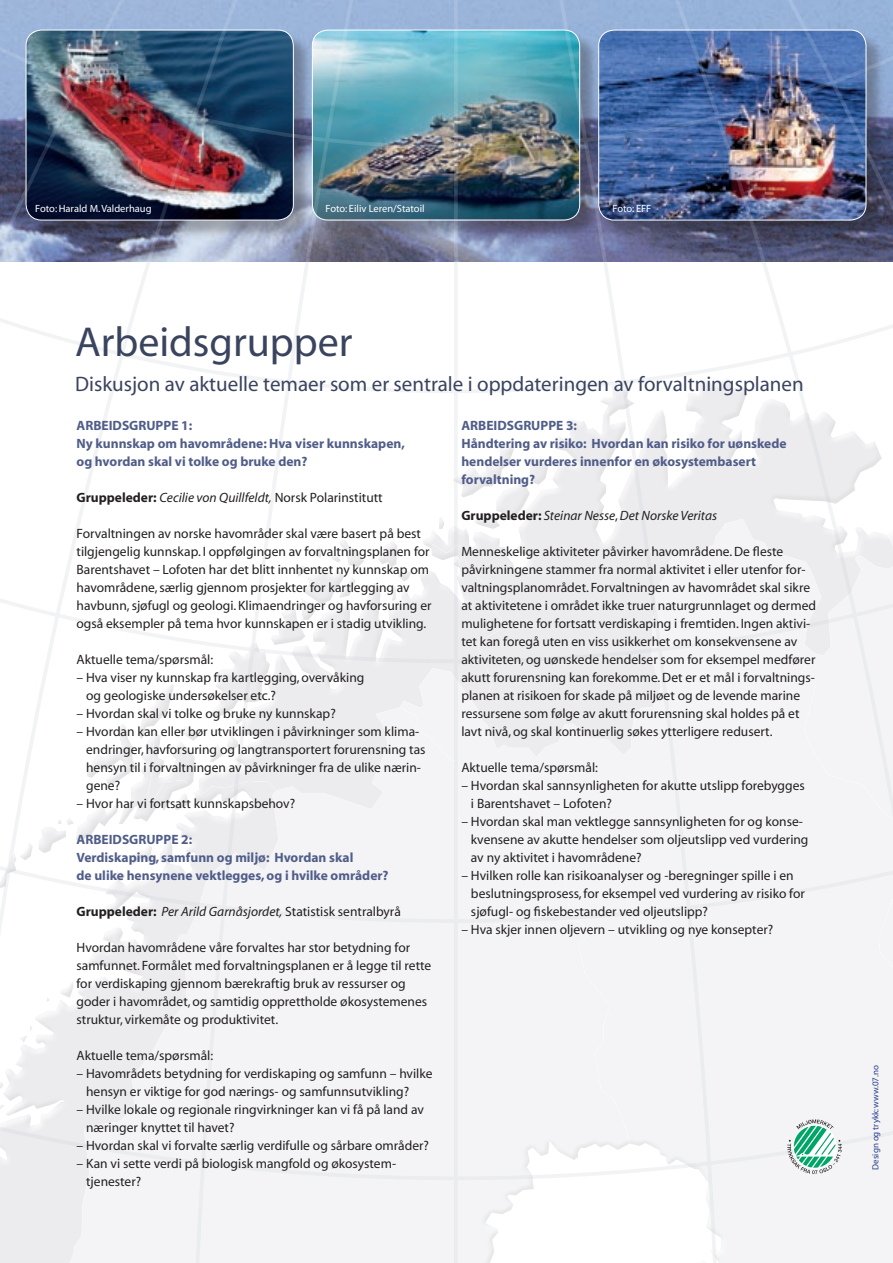
<style>
.page{position:relative;width:893px;height:1263px;background:#fff}
.page>*{position:absolute;margin:0;border:0;box-sizing:border-box;transform-origin:0 0}
.t1{font:42px "Myriad";color:#3a445e}
.t2{font:21px "Myriad";color:#3a445e}
.t3{font:13.5px/18px "Myriad";color:#231f20}
.t4{font:700 13.5px/18px "Myriad";color:#505d88}
.t5{font:italic 13.5px "Myriad";color:#231f20}
.t6{font:10.5px "Myriad";color:#fff}
.t7{font:9px "Myriad";color:#253f8e}
.s1{font-weight:700;font-style:normal}
.s2{font-style:normal}
</style>
<div class="page">
<img style="left:0;top:0;width:893px;height:1263px">
<svg style="left:787px;top:1119px;width:55px;height:55px"></svg>
<p class="t6" style="left:35px;top:203px;width:118px">Foto: Harald M. Valderhaug</p>
<p class="t6" style="left:326px;top:203px;width:101px">Foto: Eiliv Leren/Statoil</p>
<p class="t6" style="left:613px;top:203px;width:40px">Foto: EFF</p>
<h1 class="t1" style="left:75px;top:321px;width:279px">Arbeidsgrupper</h1>
<h2 class="t2" style="left:75px;top:373px;width:730px">Diskusjon av aktuelle temaer som er sentrale i oppdateringen av forvaltningsplanen</h2>
<p class="t4" style="left:77px;top:417px;width:330px">Arbeidsgruppe 1:<br>Ny kunnskap om havområdene: Hva viser kunnskapen, og hvordan skal vi tolke og bruke den?</p>
<p class="t5" style="left:77px;top:491px;width:308px"><span class="s1">Gruppeleder:</span> Cecilie von Quillfeldt, <span class="s2">Norsk Polarinstitutt</span></p>
<p class="t3" style="left:77px;top:525px;width:356px">Forvaltningen av norske havområder skal være basert på best tilgjengelig kunnskap. I oppfølgingen av forvaltningsplanen for Barentshavet – Lofoten har det blitt innhentet ny kunnskap om havområdene, særlig gjennom prosjekter for kartlegging av havbunn, sjøfugl og geologi. Klimaendringer og havforsuring er også eksempler på tema hvor kunnskapen er i stadig utvikling.</p>
<p class="t3" style="left:77px;top:651px;width:138px">Aktuelle tema/spørsmål:</p>
<p class="t3" style="left:86px;top:669px;width:280px;text-indent:-10px">– Hva viser ny kunnskap fra kartlegging, overvåking og geologiske undersøkelser etc.?</p>
<p class="t3" style="left:77px;top:705px;width:261px">– Hvordan skal vi tolke og bruke ny kunnskap?</p>
<p class="t3" style="left:86px;top:723px;width:341px;text-indent:-10px">– Hvordan kan eller bør utviklingen i påvirkninger som klima&shy;endringer, havforsuring og langtransportert forurensning tas hensyn til i forvaltningen av påvirkninger fra de ulike nærin&shy;gene?</p>
<p class="t3" style="left:77px;top:795px;width:220px">– Hvor har vi fortsatt kunnskapsbehov?</p>
<p class="t4" style="left:77px;top:831px;width:314px">Arbeidsgruppe 2:<br>Verdiskaping, samfunn og miljø: Hvordan skal<br>de ulike hensynene vektlegges, og i hvilke områder?</p>
<p class="t5" style="left:77px;top:904px;width:326px"><span class="s1">Gruppeleder:</span> Per Arild Garnåsjordet, <span class="s2">Statistisk sentralbyrå</span></p>
<p class="t3" style="left:77px;top:939px;width:356px">Hvordan havområdene våre forvaltes har stor betydning for samfunnet. Formålet med forvaltningsplanen er å legge til rette for verdiskaping gjennom bærekraftig bruk av ressurser og goder i havområdet, og samtidig opprettholde økosystemenes struktur, virkemåte og produktivitet.</p>
<p class="t3" style="left:77px;top:1047px;width:138px">Aktuelle tema/spørsmål:</p>
<p class="t3" style="left:86px;top:1065px;width:348px;text-indent:-10px">– Havområdets betydning for verdiskaping og samfunn – hvilke hensyn er viktige for god nærings- og samfunnsutvikling?</p>
<p class="t3" style="left:86px;top:1101px;width:339px;text-indent:-10px">– Hvilke lokale og regionale ringvirkninger kan vi få på land av næringer knyttet til havet?</p>
<p class="t3" style="left:77px;top:1137px;width:354px">– Hvordan skal vi forvalte særlig verdifulle og sårbare områder?</p>
<p class="t3" style="left:86px;top:1155px;width:311px;text-indent:-10px">– Kan vi sette verdi på biologisk mangfold og økosystem&shy;tjenester?</p>
<p class="t4" style="left:461px;top:417px;width:327px">Arbeidsgruppe 3:<br>Håndtering av risiko: Hvordan kan risiko for uønskede hendelser vurderes innenfor en økosystembasert forvaltning?</p>
<p class="t5" style="left:461px;top:508px;width:257px"><span class="s1">Gruppeleder:</span> Steinar Nesse<span class="s2">,</span> Det Norske Veritas</p>
<p class="t3" style="left:461px;top:543px;width:356px">Menneskelige aktiviteter påvirker havområdene. De fleste påvirkningene stammer fra normal aktivitet i eller utenfor for&shy;valtningsplanområdet. Forvaltningen av havområdet skal sikre at aktivitetene i området ikke truer naturgrunnlaget og dermed mulighetene for fortsatt verdiskaping i fremtiden. Ingen aktivi&shy;tet kan foregå uten en viss usikkerhet om konsekvensene av aktiviteten, og uønskede hendelser som for eksempel medfører akutt forurensning kan forekomme. Det er et mål i forvaltnings&shy;planen at risikoen for skade på miljøet og de levende marine ressursene som følge av akutt forurensning skal holdes på et lavt nivå, og skal kontinuerlig søkes ytterligere redusert.</p>
<p class="t3" style="left:461px;top:759px;width:138px">Aktuelle tema/spørsmål:</p>
<p class="t3" style="left:471px;top:777px;width:335px;text-indent:-10px">– Hvordan skal sannsynligheten for akutte utslipp forebygges i Barentshavet – Lofoten?</p>
<p class="t3" style="left:471px;top:813px;width:339px;text-indent:-10px">– Hvordan skal man vektlegge sannsynligheten for og konse&shy;kvensene av akutte hendelser som oljeutslipp ved vurdering av ny aktivitet i havområdene?</p>
<p class="t3" style="left:471px;top:867px;width:335px;text-indent:-10px">– Hvilken rolle kan risikoanalyser og -beregninger spille i en beslutningsprosess, for eksempel ved vurdering av risiko for sjøfugl- og fiskebestander ved oljeutslipp?</p>
<p class="t3" style="left:461px;top:921px;width:313px">– Hva skjer innen oljevern – utvikling og nye konsepter?</p>
<p class="t7" style="left:871px;top:1170px;width:106px;rotate:-90deg">Design og trykk: www.07.no</p>
</div>
